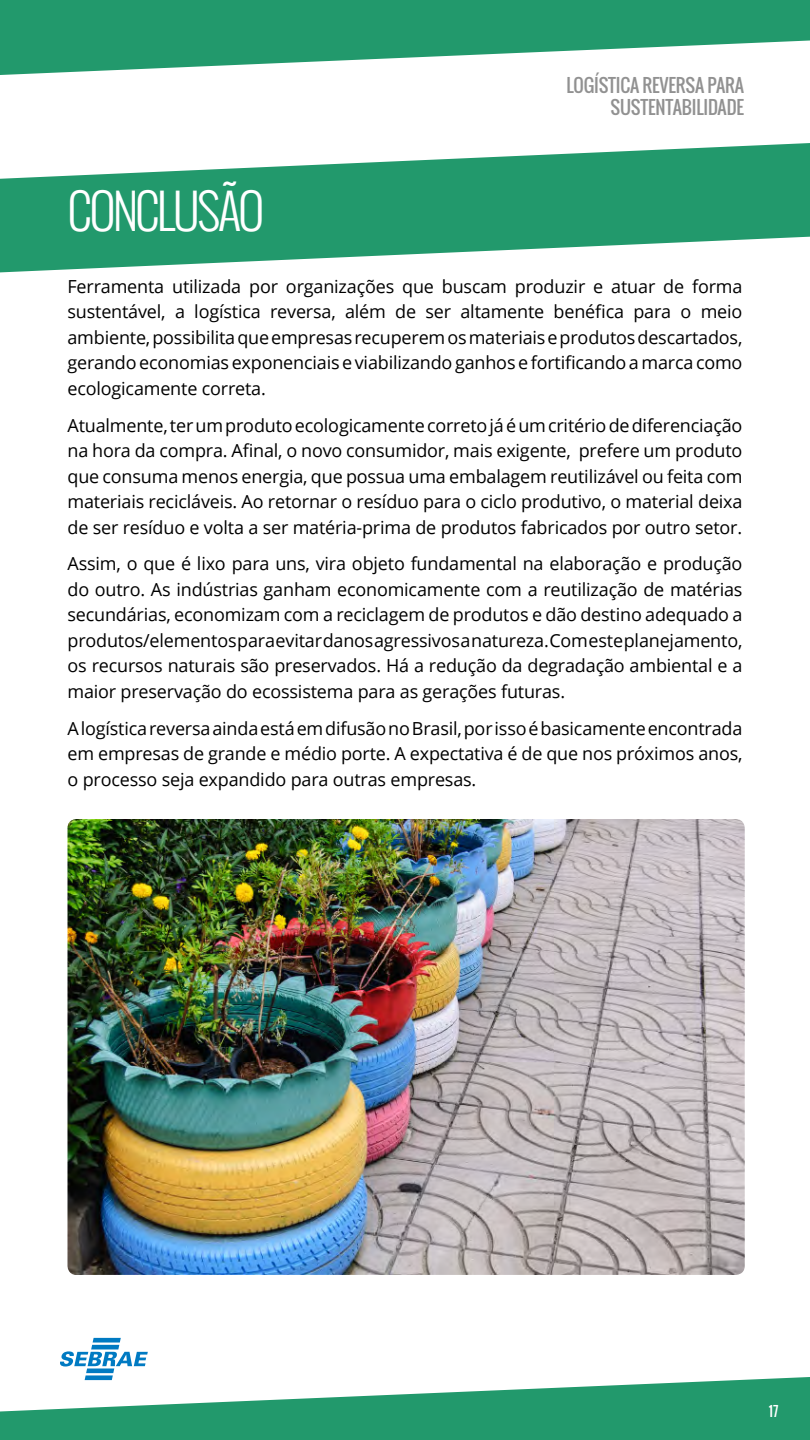
<style>
.page{position:relative;width:810px;height:1440px;background:#fff}
.page>*{position:absolute;margin:0;border:0;box-sizing:border-box;transform-origin:0 0}
.t1{font:300 48.75px "Oswald";letter-spacing:-.055em;color:#fff}
.t2{font:18px/25.5px "Open Sans";letter-spacing:-.01em;color:#000;text-align:justify}
.t3{font:18px/22.5px "Oswald";letter-spacing:-.01em;color:#919191;text-align:right}
.t4{font:13.5px "Oswald";color:#fff}
</style>
<div class="page">
<img style="left:68px;top:819px;width:677px;height:456px">
<svg style="left:0;top:0;width:810px;height:75px;fill:#22996c"></svg>
<svg style="left:0;top:1377px;width:810px;height:63px;fill:#22996c"></svg>
<svg style="left:60px;top:1338px;width:88px;height:42px"></svg>
<svg style="left:0;top:143px;width:810px;height:130px;fill:#22996c"></svg>
<h1 class="t1" style="left:68px;top:175px;width:199px">CONCLUSÃO</h1>
<p class="t3" style="left:567px;top:74px;width:179px">LOGÍSTICA REVERSA PARA<br>SUSTENTABILIDADE</p>
<p class="t2" style="left:68px;top:273px;width:677px">Ferramenta utilizada por organizações que buscam produzir e atuar de forma sustentável, a logística reversa, além de ser altamente benéfica para o meio ambiente, possibilita que empresas recuperem os materiais e produtos descartados, gerando economias exponenciais e viabilizando ganhos e fortificando a marca como ecologicamente correta.</p>
<p class="t2" style="left:68px;top:412px;width:677px">Atualmente, ter um produto ecologicamente correto já é um critério de diferenciação na hora da compra. Afinal, o novo consumidor, mais exigente, prefere um produto que consuma menos energia, que possua uma embalagem reutilizável ou feita com materiais recicláveis. Ao retornar o resíduo para o ciclo produtivo, o material deixa de ser resíduo e volta a ser matéria-prima de produtos fabricados por outro setor.</p>
<p class="t2" style="left:68px;top:551px;width:677px">Assim, o que é lixo para uns, vira objeto fundamental na elaboração e produção do outro. As indústrias ganham economicamente com a reutilização de matérias secundárias, economizam com a reciclagem de produtos e dão destino adequado a produtos/elementos para evitar danos agressivos a natureza. Com este planejamento, os recursos naturais são preservados. Há a redução da degradação ambiental e a maior preservação do ecossistema para as gerações futuras.</p>
<p class="t2" style="left:68px;top:715px;width:677px">A logística reversa ainda está em difusão no Brasil, por isso é basicamente encontrada em empresas de grande e médio porte. A expectativa é de que nos próximos anos, o processo seja expandido para outras empresas.</p>
<p class="t4" style="left:769px;top:1401px;width:11px">17</p>
</div>
